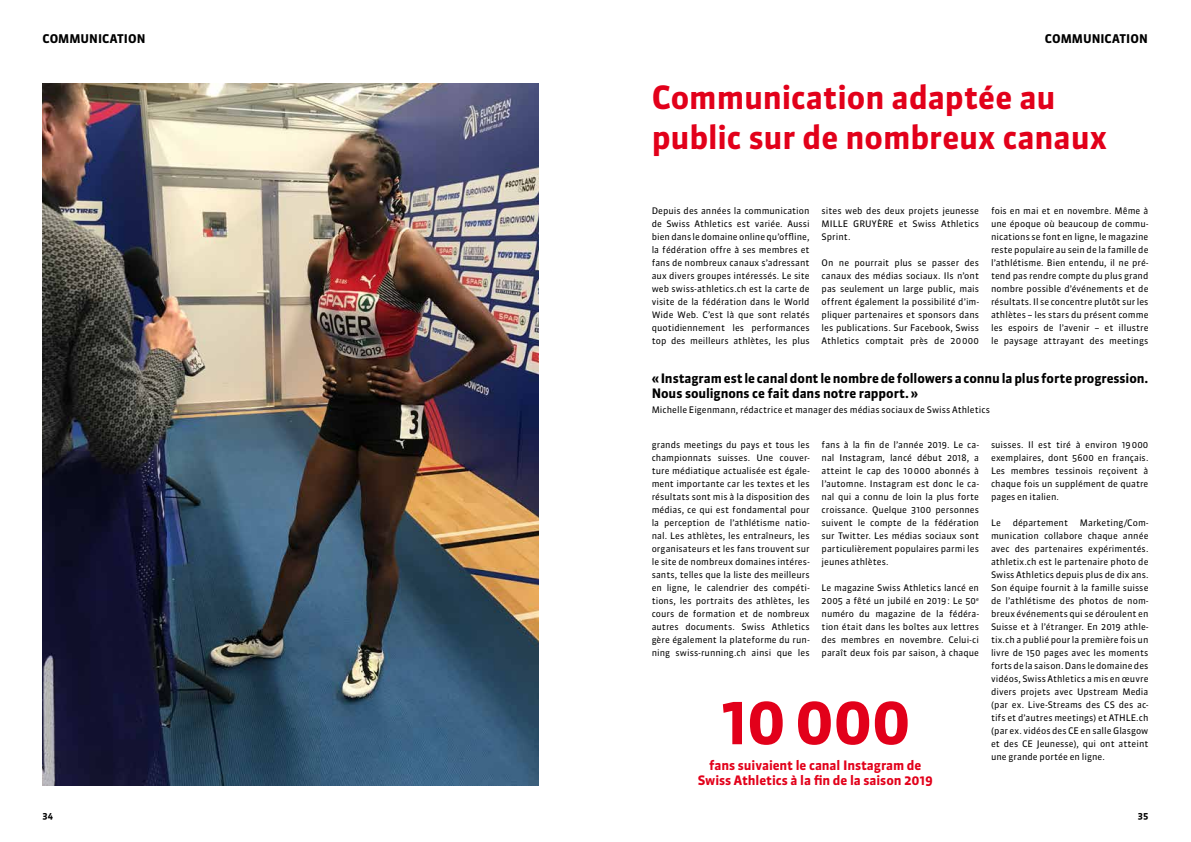
<style>
.page{position:relative;width:1191px;height:842px;background:#fff}
.page>*{position:absolute;margin:0;border:0;box-sizing:border-box;transform-origin:0 0}
.t1{font:700 64px "Sanuk OT";letter-spacing:-.025em;color:#e2001a}
.t2{font:700 32px/40px "Sanuk OT";letter-spacing:-.005em;color:#e2001a}
.t3{font:700 13px/15px "Sanuk OT";letter-spacing:-.005em;color:#000}
.t4{font:700 13px/15px "Sanuk OT";letter-spacing:-.005em;color:#e2001a;text-align:center}
.t5{font:700 12px "Sanuk OT";color:#000}
.t6{font:9px/13px "Sanuk OT";letter-spacing:.005em;color:#000;text-align:justify}
.t7{font:700 9px "Sanuk OT";color:#000}
</style>
<div class="page">
<img style="left:42px;top:84px;width:497px;height:701px">
<h3 class="t5" style="left:43px;top:31px;width:104px">COMMUNICATION</h3>
<h3 class="t5" style="left:1045px;top:31px;width:104px">COMMUNICATION</h3>
<h2 class="t2" style="left:651px;top:77px;width:457px">Communication adaptée au public sur de nombreux canaux</h2>
<p class="t6" style="left:651px;top:204px;width:159px">Depuis des années la communication de Swiss Athletics est variée. Aussi bien dans le domaine online qu’offline, la fédération offre à ses membres et fans de nombreux canaux s’adressant aux divers groupes intéressés. Le site web swiss-athletics.ch est la carte de visite de la fédération dans le World Wide Web. C’est là que sont relatés quotidiennement les performances top des meilleurs athlètes, les plus</p>
<p class="t6" style="left:821px;top:204px;width:159px">sites web des deux projets jeunesse MILLE GRUYÈRE et Swiss Athletics Sprint.</p>
<p class="t6" style="left:821px;top:256px;width:159px">On ne pourrait plus se passer des canaux des médias sociaux. Ils n’ont pas seulement un large public, mais offrent également la possibilité d’im&shy;pliquer partenaires et sponsors dans les publications. Sur Facebook, Swiss Athletics comptait près de 20000</p>
<p class="t6" style="left:991px;top:204px;width:159px">fois en mai et en novembre. Même à une époque où beaucoup de commu&shy;nications se font en ligne, le magazine reste populaire au sein de la famille de l’athlétisme. Bien entendu, il ne pré&shy;tend pas rendre compte du plus grand nombre possible d’événements et de résultats. Il se concentre plutôt sur les athlètes – les stars du présent comme les espoirs de l’avenir – et illustre le paysage attrayant des meetings</p>
<h3 class="t3" style="left:651px;top:370px;width:498px">«Instagram est le canal dont le nombre de followers a connu la plus forte progression.<br>Nous soulignons ce fait dans notre rapport.»</h3>
<p class="t6" style="left:651px;top:403px;width:340px">Michelle Eigenmann, rédactrice et manager des médias sociaux de Swiss Athletics</p>
<p class="t6" style="left:651px;top:438px;width:159px">grands meetings du pays et tous les championnats suisses. Une couver&shy;ture médiatique actualisée est égale&shy;ment importante car les textes et les résultats sont mis à la disposition des médias, ce qui est fondamental pour la perception de l’athlétisme natio&shy;nal. Les athlètes, les entraîneurs, les organisateurs et les fans trouvent sur le site de nombreux domaines intéres&shy;sants, telles que la liste des meilleurs en ligne, le calendrier des compéti&shy;tions, les portraits des athlètes, les cours de formation et de nombreux autres documents. Swiss Athletics gère également la plateforme du run&shy;ning swiss-running.ch ainsi que les</p>
<p class="t6" style="left:821px;top:438px;width:159px">fans à la fin de l’année 2019. Le ca&shy;nal Instagram, lancé début 2018, a atteint le cap des 10000 abonnés à l’automne. Instagram est donc le ca&shy;nal qui a connu de loin la plus forte croissance. Quelque 3100 personnes suivent le compte de la fédération sur Twitter. Les médias sociaux sont particulièrement populaires parmi les jeunes athlètes.</p>
<p class="t6" style="left:821px;top:581px;width:159px">Le magazine Swiss Athletics lancé en 2005 a fêté un jubilé en 2019: Le 50<sup>e </sup>numéro du magazine de la fédéra&shy;tion était dans les boîtes aux lettres des membres en novembre. Celui-ci paraît deux fois par saison, à chaque</p>
<h1 class="t1" style="left:720px;top:681px;width:193px">10000</h1>
<h3 class="t4" style="left:698px;top:758px;width:236px">fans suivaient le canal Instagram de<br>Swiss Athletics à la fin de la saison 2019</h3>
<p class="t6" style="left:991px;top:438px;width:159px">suisses. Il est tiré à environ 19000 exemplaires, dont 5600 en français.<br>Les membres tessinois reçoivent à chaque fois un supplément de quatre pages en italien.</p>
<p class="t6" style="left:991px;top:516px;width:11px">Le</p>
<p class="t6" style="left:1012px;top:516px;width:57px">département</p>
<p class="t6" style="left:991px;top:516px;width:159px;text-indent:89px">Marketing/Com&shy;munication collabore chaque année avec des partenaires expérimentés. athletix.ch est le partenaire photo de Swiss Athletics depuis plus de dix ans.<br>Son équipe fournit à la famille suisse de l’athlétisme des photos de nom&shy;breux événements qui se déroulent en Suisse et à l’étranger. En 2019 athle&shy;tix.ch a publié pour la première fois un livre de 150 pages avec les moments forts de la saison. Dans le domaine des vidéos, Swiss Athletics a mis en œuvre divers projets avec Upstream Media (par ex. Live-Streams des CS des ac&shy;tifs et d’autres meetings) et ATHLE.ch (par ex. vidéos des CE en salle Glasgow et des CE Jeunesse), qui ont atteint une grande portée en ligne.</p>
<p class="t7" style="left:43px;top:810px;width:12px">34</p>
<p class="t7" style="left:1137px;top:810px;width:12px">35</p>
</div>
